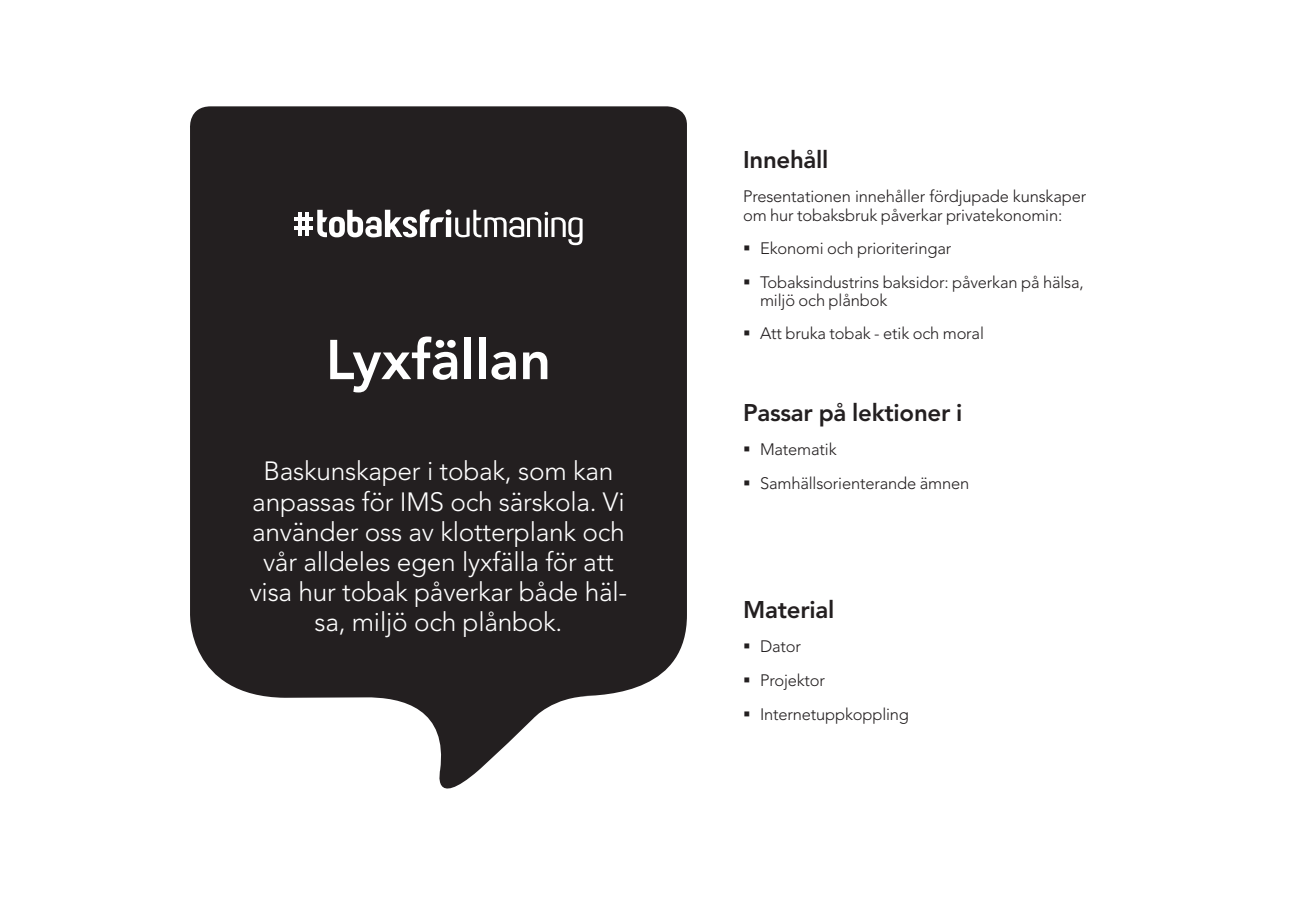
<style>
.page{position:relative;width:1289px;height:919px;background:#fff}
.page>*{position:absolute;margin:0;border:0;box-sizing:border-box;transform-origin:0 0}
.t1{font:800 55.5px "Avenir LT Std";color:#fff}
.t2{font:300 26.25px/30.2px "Avenir LT Std";letter-spacing:-.01em;color:#fff;text-align:center}
.t3{font:800 24px "Avenir LT Std";letter-spacing:-.01em;color:#231f20}
.t4{font:300 16.5px/33.9px "Avenir LT Std";letter-spacing:-.01em;color:#231f20}
</style>
<div class="page">
<svg style="left:190px;top:106px;width:497px;height:683px;background:#3f3c3c"></svg>
<svg style="left:317px;top:209px;width:265px;height:36px"></svg>
<hr style="left:294px;top:217px;width:19px;height:3px;background:#fff">
<hr style="left:294px;top:226px;width:19px;height:3px;background:#fff">
<hr style="left:299px;top:212px;width:3px;height:23px;background:#fff">
<hr style="left:306px;top:212px;width:3px;height:23px;background:#fff">
<h1 class="t1" style="left:326px;top:327px;width:227px">Lyxfällan</h1>
<h2 class="t2" style="left:250px;top:456px;width:379px">Baskunskaper i tobak, som kan anpassas för IMS och särskola. Vi använder oss av klotterplank och vår alldeles egen lyxfälla för att visa hur tobak påverkar både häl&shy;sa, miljö och plånbok.</h2>
<h3 class="t3" style="left:743px;top:146px;width:87px">Innehåll</h3>
<p class="t4" style="left:743px;top:187px;width:344px;line-height:18.9px">Presentationen innehåller fördjupade kunskaper om hur tobaksbruk påverkar privatekonomin:</p>
<p class="t4" style="left:760px;top:232px;width:325px;line-height:33px">Ekonomi och prioriteringar<br>Tobaksindustrins baksidor: påverkan på hälsa,</p>
<p class="t4" style="left:760px;top:283px;width:225px;line-height:33px">miljö och plånbok<br>Att bruka tobak - etik och moral</p>
<h3 class="t3" style="left:743px;top:398px;width:221px">Passar på lektioner i</h3>
<p class="t4" style="left:760px;top:432px;width:211px">Matematik<br>Samhällsorienterande ämnen</p>
<h3 class="t3" style="left:743px;top:595px;width:93px">Material</h3>
<p class="t4" style="left:760px;top:629px;width:150px">Dator<br>Projektor<br>Internetuppkoppling</p>
</div>
